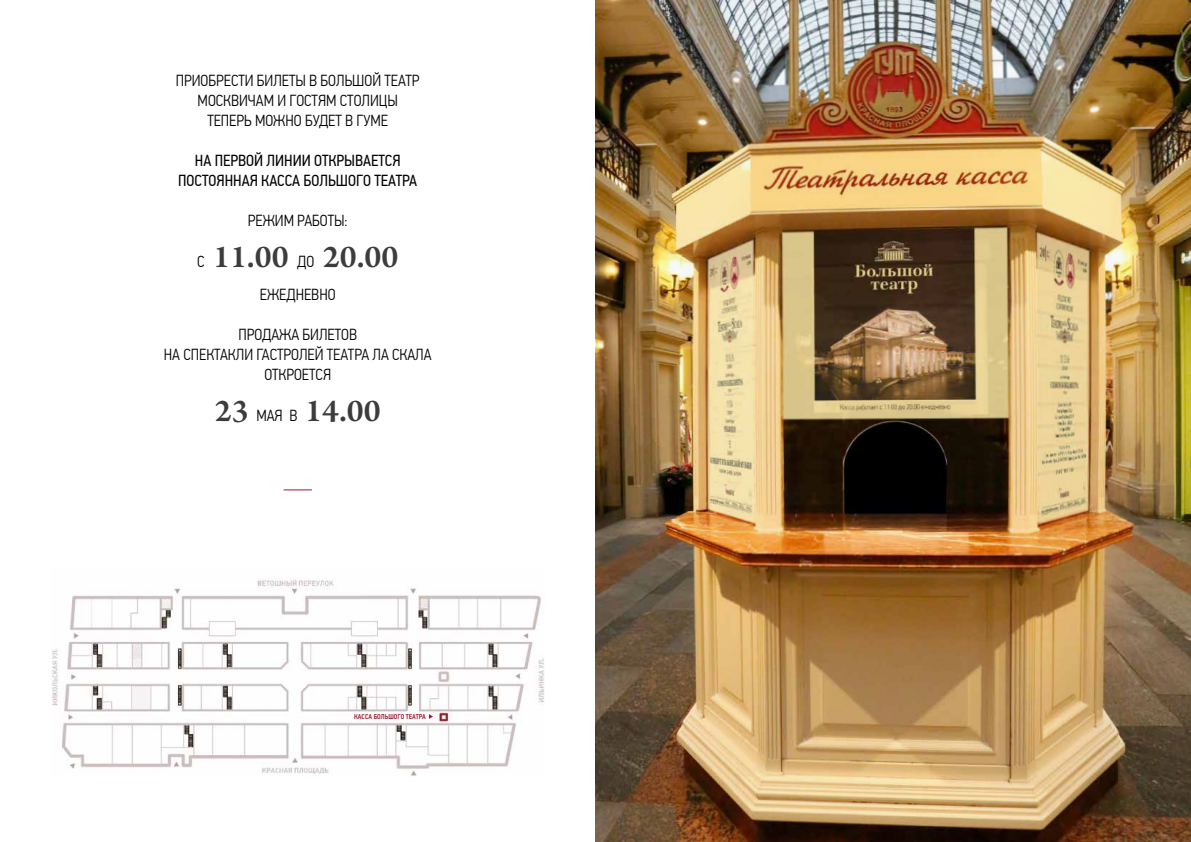
<style>
.page{position:relative;width:1191px;height:842px;background:#fff}
.page>*{position:absolute;margin:0;border:0;box-sizing:border-box;transform-origin:0 0}
.t1{font:600 34px "Arno Pro";color:#3c3c3b}
.t2{font:300 16px/20px "PF Din Text Cond Pro";color:#000;text-align:center}
.t3{font:16px/20px "PF Din Text Cond Pro";color:#000;text-align:center}
.t4{font:500 7px "PF Din Text Cond Pro";color:#9c1a31}
.s1{font-family:"PF Din Text Cond Pro";font-weight:300;font-size:16px;color:#000}
</style>
<div class="page">
<img style="left:52px;top:579px;width:492px;height:197px">
<svg style="left:429px;top:714px;width:4px;height:5px"></svg>
<img style="left:595px;top:0;width:596px;height:842px">
<svg style="left:283px;top:489px;width:29px;height:1px"></svg>
<p class="t2" style="left:176px;top:71px;width:245px">ПРИОБРЕСТИ БИЛЕТЫ В БОЛЬШОЙ ТЕАТР<br>МОСКВИЧАМ И ГОСТЯМ СТОЛИЦЫ<br>ТЕПЕРЬ МОЖНО БУДЕТ В ГУМЕ</p>
<p class="t3" style="left:178px;top:151px;width:240px">НА ПЕРВОЙ ЛИНИИ ОТКРЫВАЕТСЯ<br>ПОСТОЯННАЯ КАССА БОЛЬШОГО ТЕАТРА</p>
<p class="t2" style="left:248px;top:211px;width:101px">РЕЖИМ РАБОТЫ:</p>
<h1 class="t1" style="left:197px;top:237px;width:203px"><span class="s1">С</span> 11.00 <span class="s1">ДО</span> 20.00</h1>
<p class="t2" style="left:260px;top:285px;width:77px">ЕЖЕДНЕВНО</p>
<p class="t2" style="left:164px;top:325px;width:269px">ПРОДАЖА БИЛЕТОВ<br>НА СПЕКТАКЛИ ГАСТРОЛЕЙ ТЕАТРА ЛА СКАЛА<br>ОТКРОЕТСЯ</p>
<h1 class="t1" style="left:215px;top:391px;width:167px">23 <span class="s1">МАЯ В</span> 14.00</h1>
<p class="t4" style="left:354px;top:712px;width:73px">КАССА БОЛЬШОГО ТЕАТРА</p>
</div>
